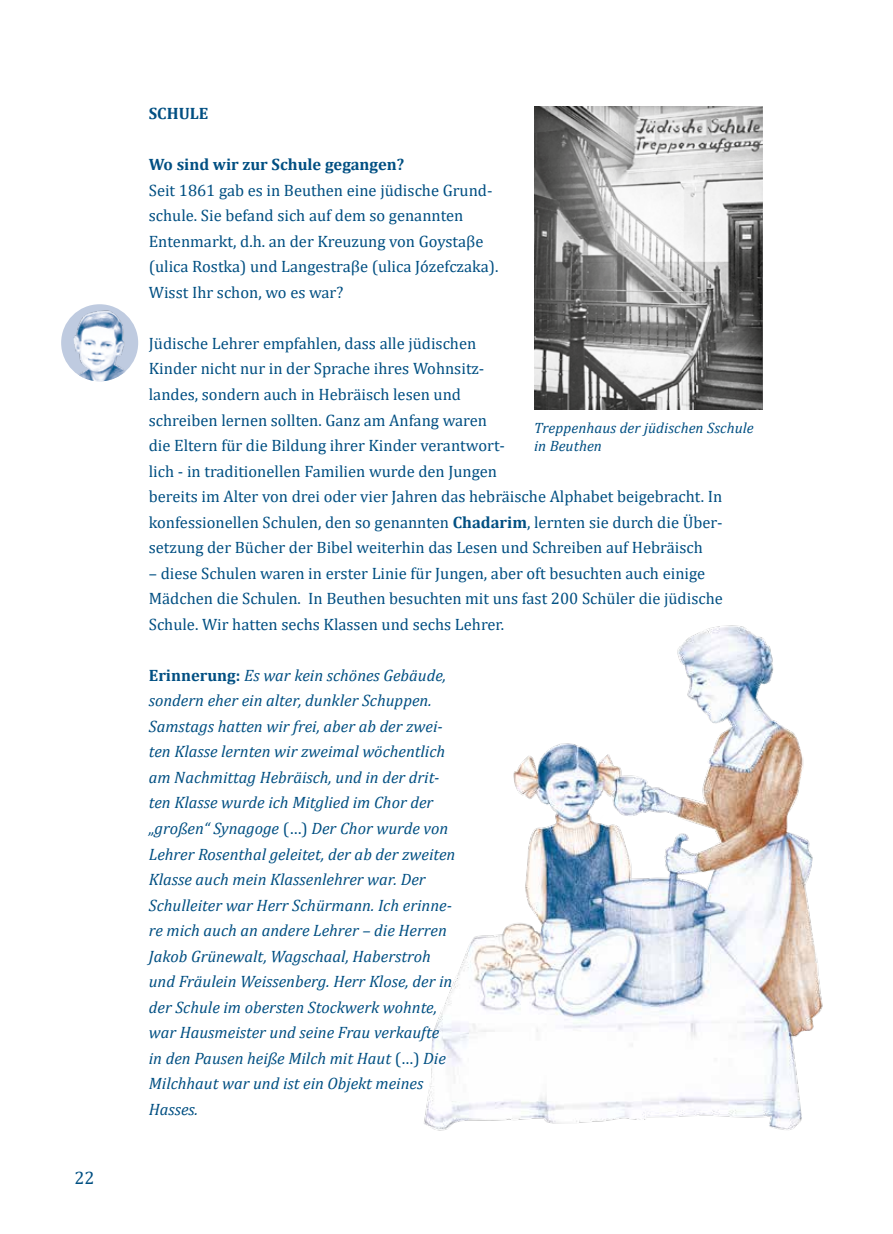
<style>
.page{position:relative;width:893px;height:1234px;background:#fff}
.page>*{position:absolute;margin:0;border:0;box-sizing:border-box;transform-origin:0 0}
.t1{font:18px "Cambria";color:#004f82}
.t2{font:16.5px/25.5px "Cambria";color:#004f82}
.t3{font:italic 16.5px/25.5px "Cambria";color:#004f82}
.t4{font:700 16.5px "Cambria";color:#004f82}
.t5{font:italic 15px/18px "Cambria";letter-spacing:.005em;color:#004f82}
.s1{font-weight:700}
.s2{font-weight:700;font-style:normal}
.s3{font-style:normal}
</style>
<div class="page">
<img style="left:424px;top:625px;width:399px;height:506px">
<img style="left:534px;top:106px;width:228px;height:303px">
<img style="left:61px;top:304px;width:77px;height:77px;border-radius:39px">
<p class="t1" style="left:74px;top:1167px;width:21px">22</p>
<p class="t4" style="left:149px;top:102px;width:61px">SCHULE</p>
<p class="t4" style="left:149px;top:153px;width:257px">Wo sind wir zur Schule gegangen?</p>
<p class="t2" style="left:149px;top:177px;width:351px">Seit 1861 gab es in Beuthen eine jüdische Grund&shy;schule. Sie befand sich auf dem so genannten Entenmarkt, d.h. an der Kreuzung von Goystaβe (ulica Rostka) und Langestraβe (ulica Józefczaka).<br>Wisst Ihr schon, wo es war?</p>
<p class="t2" style="left:149px;top:330px;width:575px">Jüdische Lehrer empfahlen, dass alle jüdischen<br>Kinder nicht nur in der Sprache ihres Wohnsitz-<br>landes, sondern auch in Hebräisch lesen und<br>schreiben lernen sollten. Ganz am Anfang waren<br>die Eltern für die Bildung ihrer Kinder verantwort-<br>lich - in traditionellen Familien wurde den Jungen<br>bereits im Alter von drei oder vier Jahren das hebräische Alphabet beigebracht. In konfessionellen Schulen, den so genannten <span class="s1">Chadarim</span>, lernten sie durch die Über&shy;setzung der Bücher der Bibel weiterhin das Lesen und Schreiben auf Hebräisch</p>
<p class="t2" style="left:149px;top:560px;width:576px">– diese Schulen waren in erster Linie für Jungen, aber oft besuchten auch einige<br>Mädchen die Schulen. In Beuthen besuchten mit uns fast 200 Schüler die jüdische<br>Schule. Wir hatten sechs Klassen und sechs Lehrer.</p>
<p class="t3" style="left:149px;top:661px;width:308px"><span class="s2">Erinnerung:</span> Es war kein schönes Gebäude, sondern eher ein alter, dunkler Schuppen.<br>Samstags hatten wir frei, aber ab der zwei&shy;ten Klasse lernten wir zweimal wöchentlich am Nachmittag Hebräisch, und in der drit&shy;ten Klasse wurde ich Mitglied im Chor der „großen“ Synagoge <span class="s3">(…)</span> Der Chor wurde von Lehrer Rosenthal geleitet, der ab der zweiten Klasse auch mein Klassenlehrer war. Der Schulleiter war Herr Schürmann. Ich erinne&shy;re mich auch an andere Lehrer – die Herren Jakob Grünewalt, Wagschaal, Haberstroh und Fräulein Weissenberg. Herr Klose, der in der Schule im obersten Stockwerk wohnte, war Hausmeister und seine Frau verkaufte in den Pausen heiße Milch mit Haut <span class="s3">(…)</span> Die Milchhaut war und ist ein Objekt meines Hasses.</p>
<p class="t5" style="left:534px;top:418px;width:221px">Treppenhaus der jüdischen Sschule in Beuthen</p>
</div>
